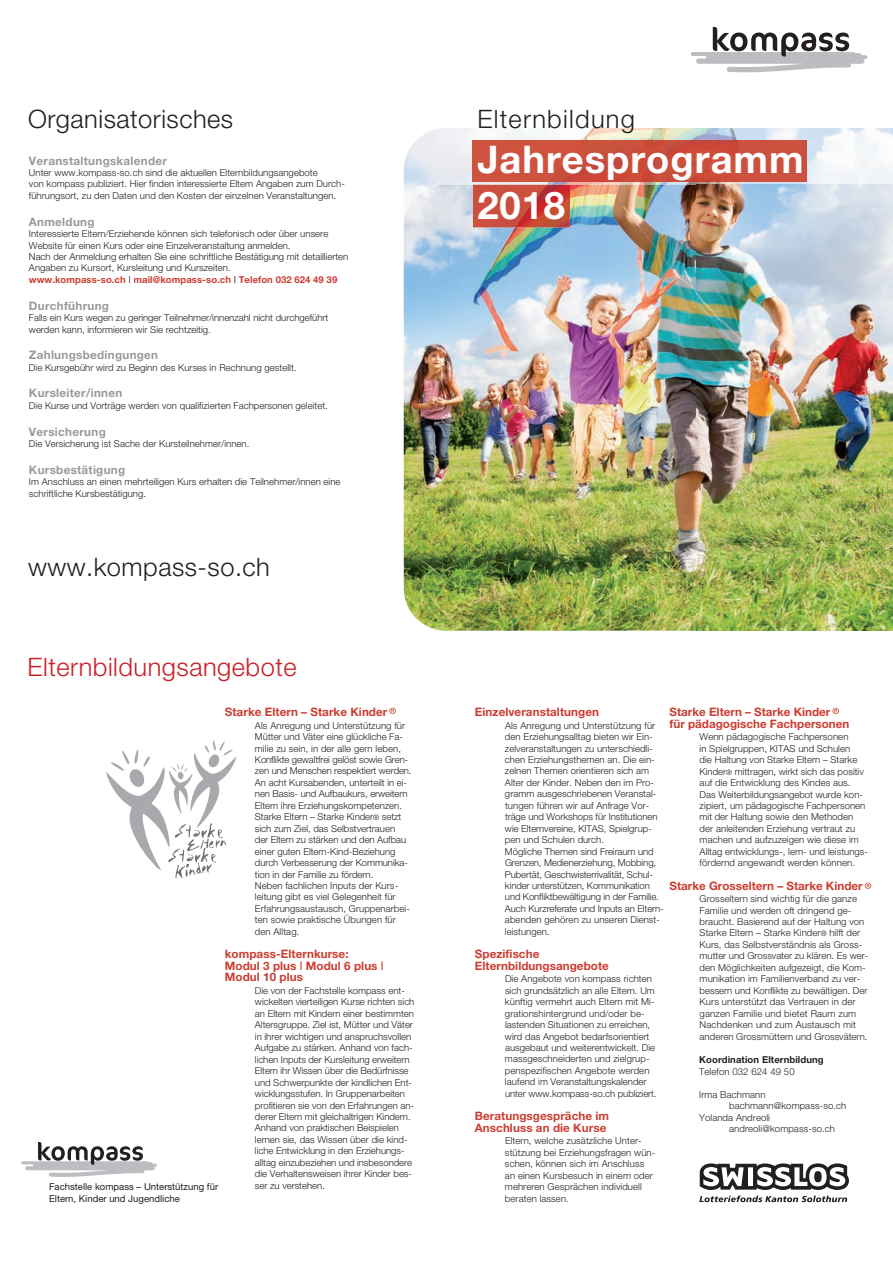
<style>
.page{position:relative;width:893px;height:1263px;background:#fff}
.page>*{position:absolute;margin:0;border:0;box-sizing:border-box;transform-origin:0 0}
.t1{font:700 38.25px/45.8px "Helvetica Neue";letter-spacing:.025em;color:#fff}
.t2{font:300 25.5px "Helvetica Neue";letter-spacing:.02em;color:#231f20}
.t3{font:300 25.5px "Helvetica Neue";letter-spacing:.02em;color:#c82026}
.t4{font:300 25.5px "Helvetica Neue";letter-spacing:.05em;color:#231f20}
.t5{font:700 11.7px/11.7px "Helvetica Neue";letter-spacing:.005em;color:#cd3c30}
.t6{font:700 11.7px "Helvetica Neue";letter-spacing:.025em;color:#97999c}
.t7{font:300 9.6px/11.4px "Helvetica Neue";letter-spacing:.005em;color:#231f20}
.t8{font:9.6px "Helvetica Neue";color:#231f20}
.t9{font:700 9.6px "Helvetica Neue";letter-spacing:.01em;color:#231f20}
.s1{font-weight:700;color:#cd3c30}
.s2{font-weight:700;color:#57585a}
.s3{font-size:7.35px}
.s4{color:#d2543f}
</style>
<div class="page">
<img style="left:404px;top:128px;width:489px;height:57px">
<img style="left:404px;top:185px;width:489px;height:446px">
<img style="left:473px;top:140px;width:334px;height:42px">
<svg style="left:691px;top:27px;width:176px;height:45px"></svg>
<img style="left:473px;top:185px;width:97px;height:42px">
<svg style="left:21px;top:1142px;width:136px;height:35px"></svg>
<svg style="left:389px;top:708px;width:7px;height:6px"></svg>
<svg style="left:832px;top:708px;width:7px;height:6px"></svg>
<svg style="left:106px;top:740px;width:130px;height:138px"></svg>
<svg style="left:865px;top:882px;width:6px;height:7px"></svg>
<svg style="left:699px;top:1163px;width:150px;height:39px"></svg>
<h2 class="t2" style="left:28px;top:103px;width:207px">Organisatorisches</h2>
<p class="t6" style="left:29px;top:153px;width:140px">Veranstaltungskalender</p>
<p class="t7" style="left:29px;top:167px;width:317px">Unter www.kompass-so.ch sind die aktuellen Elternbildungsangebote<br>von kompass publiziert. Hier finden interessierte Eltern Angaben zum Durch&shy;führungsort, zu den Daten und den Kosten der einzelnen Veranstaltungen.</p>
<p class="t6" style="left:29px;top:214px;width:67px">Anmeldung</p>
<p class="t7" style="left:29px;top:228px;width:321px">Interessierte Eltern/Erziehende können sich telefonisch oder über unsere Website für einen Kurs oder eine Einzelveranstaltung anmelden.<br>Nach der Anmeldung erhalten Sie eine schriftliche Bestätigung mit detaillierten Angaben zu Kursort, Kursleitung und Kurszeiten.<br><span class="s1">www.kompass-so.ch</span> <span class="s2">|</span> <span class="s1">mail@kompass-so.ch</span> <span class="s2">|</span> <span class="s1">Telefon 032 624 49 39</span></p>
<p class="t6" style="left:29px;top:298px;width:82px">Durchführung</p>
<p class="t7" style="left:29px;top:312px;width:301px">Falls ein Kurs wegen zu geringer Teilnehmer/innenzahl nicht durchgeführt werden kann, informieren wir Sie rechtzeitig.</p>
<p class="t6" style="left:29px;top:348px;width:131px">Zahlungsbedingungen</p>
<p class="t7" style="left:29px;top:361px;width:269px">Die Kursgebühr wird zu Beginn des Kurses in Rechnung gestellt.</p>
<p class="t6" style="left:29px;top:386px;width:95px">Kursleiter/innen</p>
<p class="t7" style="left:29px;top:400px;width:300px">Die Kurse und Vorträge werden von qualifizierten Fachpersonen geleitet.</p>
<p class="t6" style="left:29px;top:424px;width:78px">Versicherung</p>
<p class="t7" style="left:29px;top:438px;width:222px">Die Versicherung ist Sache der Kursteilnehmer/innen.</p>
<p class="t6" style="left:29px;top:462px;width:98px">Kursbestätigung</p>
<p class="t7" style="left:29px;top:476px;width:313px">Im Anschluss an einen mehrteiligen Kurs erhalten die Teilnehmer/innen eine schriftliche Kursbestätigung.</p>
<h2 class="t2" style="left:28px;top:551px;width:243px">www.kompass-so.ch</h2>
<h2 class="t3" style="left:28px;top:651px;width:271px">Elternbildungsangebote</h2>
<p class="t5" style="left:225px;top:706px;width:164px">Starke Eltern – Starke Kinder</p>
<p class="t7" style="left:255px;top:719px;width:158px">Als Anregung und Unterstützung für Mütter und Väter eine glückliche Fa&shy;milie zu sein, in der alle gern leben, Konflikte gewaltfrei gelöst sowie Gren&shy;zen und Menschen respektiert werden.<br>An acht Kursabenden, unterteilt in ei&shy;nen Basis- und Aufbaukurs, erweitern Eltern ihre Erziehungskompetenzen.<br>Starke Eltern – Starke Kinder<span class="s3">®</span> setzt sich zum Ziel, das Selbstvertrauen<br>der Eltern zu stärken und den Aufbau einer guten Eltern-Kind-Beziehung durch Verbesserung der Kommunika&shy;tion in der Familie zu fördern.<br>Neben fachlichen Inputs der Kurs&shy;leitung gibt es viel Gelegenheit für Erfahrungsaustausch, Gruppenarbei&shy;ten sowie praktische Übungen für den Alltag.</p>
<p class="t5" style="left:225px;top:948px;width:160px">kompass-Elternkurse:<br>Modul 3 plus <span class="s4">|</span> Modul 6 plus <span class="s4">|<br></span>Modul 10 plus</p>
<p class="t7" style="left:255px;top:985px;width:161px">Die von der Fachstelle kompass ent&shy;wickelten vierteiligen Kurse richten sich an Eltern mit Kindern einer bestimmten Altersgruppe. Ziel ist, Mütter und Väter in ihrer wichtigen und anspruchsvollen Aufgabe zu stärken. Anhand von fach&shy;lichen Inputs der Kursleitung erweitern Eltern ihr Wissen über die Bedürfnisse und Schwerpunkte der kindlichen Ent&shy;wicklungsstufen. In Gruppenarbeiten profitieren sie von den Erfahrungen an&shy;derer Eltern mit gleichaltrigen Kindern.<br>Anhand von praktischen Beispielen lernen sie, das Wissen über die kind&shy;liche Entwicklung in den Erziehungs&shy;alltag einzubeziehen und insbesondere die Verhaltensweisen ihrer Kinder bes-</p>
<p class="t8" style="left:49px;top:1181px;width:171px">Fachstelle kompass – Unterstützung für</p>
<p class="t7" style="left:255px;top:1179px;width:72px">ser zu verstehen.</p>
<p class="t8" style="left:49px;top:1192px;width:132px">Eltern, Kinder und Jugendliche</p>
<h2 class="t4" style="left:477px;top:103px;width:159px">Elternbildung</h2>
<h1 class="t1" style="left:477px;top:136px;width:328px">Jahresprogramm<br>2018</h1>
<p class="t5" style="left:669px;top:706px;width:181px">Starke Eltern – Starke Kinder<br>für pädagogische Fachpersonen</p>
<p class="t7" style="left:700px;top:731px;width:170px">Wenn pädagogische Fachpersonen<br>in Spielgruppen, KITAS und Schulen<br>die Haltung von Starke Eltern – Starke Kinder<span class="s3">®</span> mittragen, wirkt sich das positiv auf die Entwicklung des Kindes aus.<br>Das Weiterbildungsangebot wurde kon&shy;zipiert, um pädagogische Fachpersonen mit der Haltung sowie den Methoden der anleitenden Erziehung vertraut zu machen und aufzuzeigen wie diese im Alltag entwicklungs-, lern- und leistungs&shy;fördernd angewandt werden können.</p>
<p class="t5" style="left:475px;top:706px;width:126px">Einzelveranstaltungen</p>
<p class="t7" style="left:505px;top:719px;width:160px">Als Anregung und Unterstützung für den Erziehungsalltag bieten wir Ein&shy;zelveranstaltungen zu unterschiedli&shy;chen Erziehungsthemen an. Die ein&shy;zelnen Themen orientieren sich am Alter der Kinder. Neben den im Pro&shy;gramm ausgeschriebenen Veranstal&shy;tungen führen wir auf Anfrage Vor&shy;träge und Workshops für Institutionen wie Elternvereine, KITAS, Spielgrup&shy;pen und Schulen durch.<br>Mögliche Themen sind Freiraum und Grenzen, Medienerziehung, Mobbing, Pubertät, Geschwisterrivalität, Schul&shy;kinder unterstützen, Kommunikation und Konfliktbewältigung in der Familie.<br>Auch Kurzreferate und Inputs an Eltern&shy;abenden gehören zu unseren Dienst&shy;leistungen.</p>
<p class="t5" style="left:475px;top:948px;width:136px">Spezifische<br>Elternbildungsangebote</p>
<p class="t7" style="left:505px;top:973px;width:153px">Die Angebote von kompass richten sich grundsätzlich an alle Eltern. Um künftig vermehrt auch Eltern mit Mi&shy;grationshintergrund und/oder be&shy;lastenden Situationen zu erreichen, wird das Angebot bedarfsorientiert ausgebaut und weiterentwickelt. Die massgeschneiderten und zielgrup&shy;penspezifischen Angebote werden laufend im Veranstaltungskalender unter www.kompass-so.ch publiziert.</p>
<p class="t5" style="left:475px;top:1110px;width:136px">Beratungsgespräche im<br>Anschluss an die Kurse</p>
<p class="t7" style="left:505px;top:1135px;width:152px">Eltern, welche zusätzliche Unter&shy;stützung bei Erziehungsfragen wün&shy;schen, können sich im Anschluss an einen Kursbesuch in einem oder mehreren Gesprächen individuell beraten lassen.</p>
<p class="t5" style="left:669px;top:880px;width:195px">Starke Grosseltern – Starke Kinder</p>
<p class="t7" style="left:700px;top:893px;width:170px">Grosseltern sind wichtig für die ganze Familie und werden oft dringend ge&shy;braucht. Basierend auf der Haltung von Starke Eltern – Starke Kinder<span class="s3">®</span> hilft der Kurs, das Selbstverständnis als Gross&shy;mutter und Grossvater zu klären. Es wer&shy;den Möglichkeiten aufgezeigt, die Kom&shy;munikation im Familienverband zu ver&shy;bessern und Konflikte zu bewältigen. Der Kurs unterstützt das Vertrauen in der ganzen Familie und bietet Raum zum Nachdenken und zum Austausch mit anderen Grossmüttern und Grossvätern.</p>
<p class="t9" style="left:699px;top:1054px;width:126px">Koordination Elternbildung</p>
<p class="t7" style="left:699px;top:1065px;width:97px">Telefon 032 624 49 50</p>
<p class="t7" style="left:699px;top:1088px;width:68px">Irma Bachmann</p>
<p class="t7" style="left:729px;top:1100px;width:119px">bachmann@kompass-so.ch</p>
<p class="t7" style="left:699px;top:1111px;width:72px">Yolanda Andreoli</p>
<p class="t7" style="left:729px;top:1123px;width:107px">andreoli@kompass-so.ch</p>
</div>
